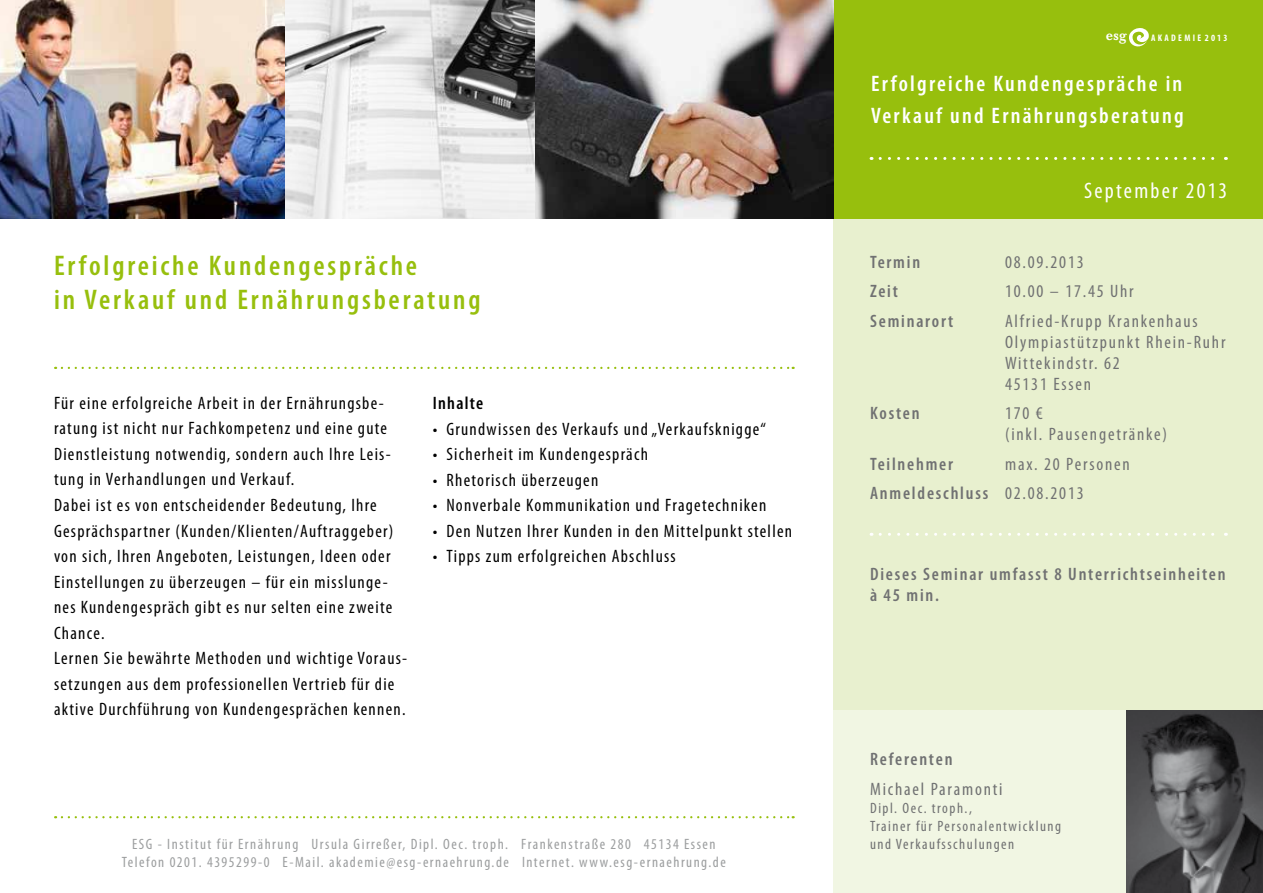
<style>
.page{position:relative;width:1263px;height:893px;background:#fff}
.page>*{position:absolute;margin:0;border:0;box-sizing:border-box;transform-origin:0 0}
.t1{font:600 condensed 28.5px/34.5px "Myriad Pro";letter-spacing:.1em;color:#97bf0d}
.t2{font:600 condensed 22.5px/31.5px "Myriad Pro";letter-spacing:.1em;color:#fff}
.t3{font:condensed 22.5px "Myriad Pro";letter-spacing:.1em;color:#fff}
.t4{font:condensed 18px/25.5px "Myriad Pro";letter-spacing:.07em;color:#000}
.t5{font:condensed 18px/21px "Myriad Pro";letter-spacing:.1em;color:#707172}
.t6{font:600 condensed 18px/21px "Myriad Pro";letter-spacing:.1em;color:#707172}
.t7{font:600 condensed 18px "Myriad Pro";letter-spacing:.07em;color:#000}
.t8{font:condensed 15px/18px "Myriad Pro";letter-spacing:.1em;color:#9c9e9f;text-align:center}
.t9{font:condensed 15px/18px "Myriad Pro";letter-spacing:.1em;color:#707172}
.t10{font:500 13.5px "Baskerville BE";color:#fff}
.t11{font:700 condensed 9.6px "Myriad Pro";letter-spacing:.24em;color:#fff}
.s1{font-weight:600}
</style>
<div class="page">
<svg style="left:62px;top:816px;width:732px;height:2px"></svg>
<svg style="left:62px;top:367px;width:732px;height:2px"></svg>
<div style="left:833px;top:219px;width:430px;height:500px;background:#e8f0cf"></div>
<div style="left:833px;top:0;width:430px;height:219px;background:#97bf0d"></div>
<svg style="left:880px;top:157px;width:346px;height:3px"></svg>
<div style="left:833px;top:711px;width:430px;height:182px;background:#f1f6e3"></div>
<svg style="left:1129px;top:28px;width:20px;height:19px"></svg>
<img style="left:1127px;top:711px;width:136px;height:182px">
<svg style="left:880px;top:533px;width:346px;height:3px"></svg>
<img style="left:0;top:0;width:285px;height:219px">
<img style="left:285px;top:0;width:250px;height:219px">
<img style="left:535px;top:0;width:299px;height:219px">
<p class="t10" style="left:1106px;top:28px;width:22px">esg</p>
<p class="t11" style="left:1151px;top:31px;width:78px">AKADEMIE 2013</p>
<p class="t2" style="left:871px;top:68px;width:314px">Erfolgreiche Kundengespräche in<br>Verkauf und Ernährungsberatung</p>
<p class="t3" style="left:1084px;top:177px;width:145px">September 2013</p>
<h1 class="t1" style="left:54px;top:248px;width:428px">Erfolgreiche Kundengespräche<br>in Verkauf und Ernährungsberatung</h1>
<p class="t6" style="left:870px;top:252px;width:52px">Termin</p>
<p class="t5" style="left:1005px;top:251px;width:80px">08.09.2013</p>
<p class="t6" style="left:870px;top:281px;width:29px">Zeit</p>
<p class="t5" style="left:1005px;top:281px;width:130px">10.00 – 17.45 Uhr</p>
<p class="t6" style="left:870px;top:311px;width:85px">Seminarort</p>
<p class="t5" style="left:1005px;top:310px;width:222px">Alfried-Krupp Krankenhaus<br>Olympiastützpunkt Rhein-Ruhr<br>Wittekindstr. 62<br>45131 Essen</p>
<p class="t6" style="left:870px;top:403px;width:51px">Kosten</p>
<p class="t5" style="left:1005px;top:403px;width:164px">170 €<br>(inkl. Pausengetränke)</p>
<p class="t6" style="left:870px;top:454px;width:85px">Teilnehmer</p>
<p class="t4" style="left:54px;top:390px;width:355px">Für eine erfolgreiche Arbeit in der Ernährungsbe&shy;ratung ist nicht nur Fachkompetenz und eine gute Dienstleistung notwendig, sondern auch Ihre Leis&shy;tung in Verhandlungen und Verkauf.<br>Dabei ist es von entscheidender Bedeutung, Ihre Gesprächspartner (Kunden/Klienten/Auftraggeber) von sich, Ihren Angeboten, Leistungen, Ideen oder Einstellungen zu überzeugen – für ein misslunge&shy;nes Kundengespräch gibt es nur selten eine zweite Chance.<br>Lernen Sie bewährte Methoden und wichtige Voraus&shy;setzungen aus dem professionellen Vertrieb für die aktive Durchführung von Kundengesprächen kennen.</p>
<p class="t7" style="left:433px;top:393px;width:52px">Inhalte</p>
<p class="t4" style="left:433px;top:416px;width:335px">• Grundwissen des Verkaufs und „Verkaufsknigge“</p>
<p class="t4" style="left:433px;top:441px;width:217px">• Sicherheit im Kundengespräch</p>
<p class="t4" style="left:433px;top:467px;width:167px">• Rhetorisch überzeugen</p>
<p class="t4" style="left:433px;top:492px;width:335px">• Nonverbale Kommunikation und Fragetechniken</p>
<p class="t4" style="left:433px;top:518px;width:361px">• Den Nutzen Ihrer Kunden in den Mittelpunkt stellen</p>
<p class="t4" style="left:433px;top:543px;width:244px">• Tipps zum erfolgreichen Abschluss</p>
<p class="t5" style="left:870px;top:449px;width:261px;line-height:29.5px;text-indent:135px">max. 20 Personen<br><span class="s1">Anmeldeschluss</span> 02.08.2013</p>
<p class="t6" style="left:870px;top:564px;width:357px">Dieses Seminar umfasst 8 Unterrichtseinheiten à 45 min.</p>
<p class="t8" style="left:122px;top:835px;width:605px">ESG - Institut für Ernährung Ursula Girreßer, Dipl. Oec. troph. Frankenstraße 280 45134 Essen<br>Telefon 0201. 4395299-0 E-Mail. akademie@esg-ernaehrung.de Internet. www.esg-ernaehrung.de</p>
<p class="t6" style="left:870px;top:749px;width:84px">Referenten</p>
<p class="t5" style="left:870px;top:778px;width:134px">Michael Paramonti</p>
<p class="t9" style="left:870px;top:798px;width:193px">Dipl. Oec. troph.,<br>Trainer für Personalentwicklung und Verkaufsschulungen</p>
</div>
